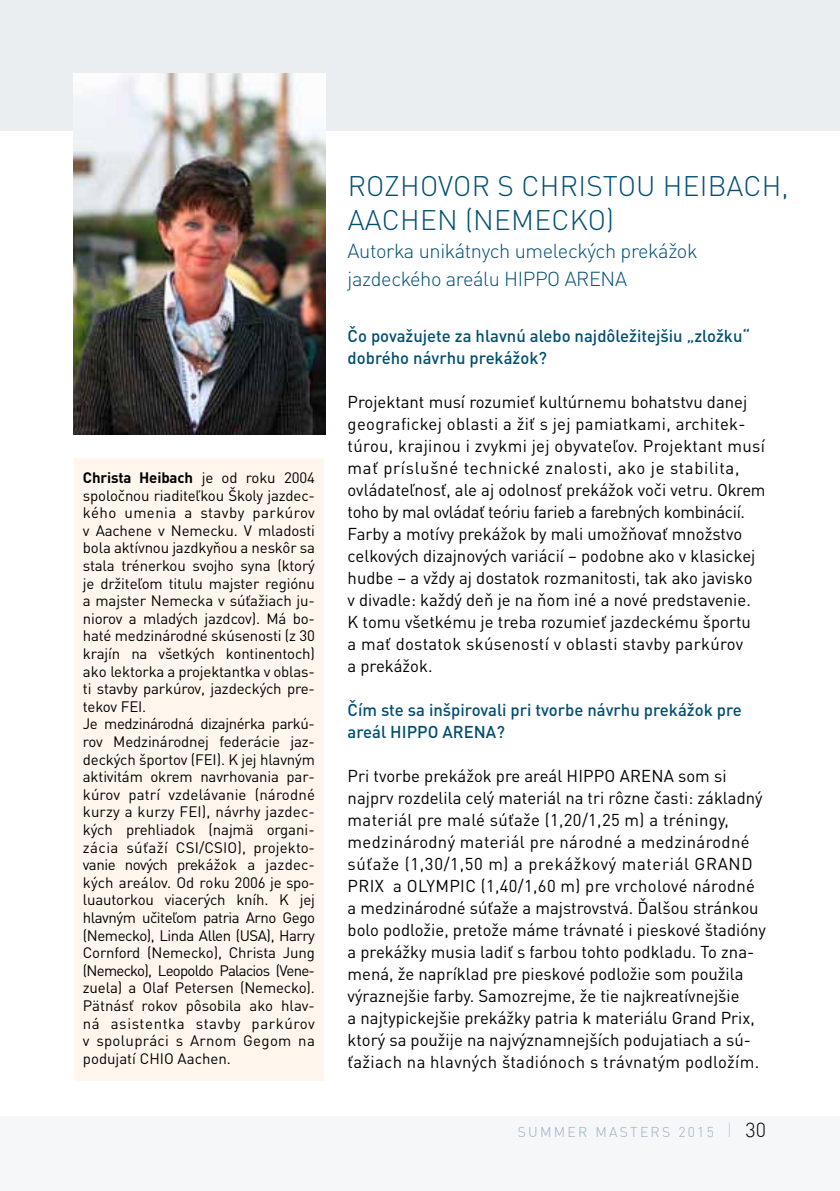
<style>
.page{position:relative;width:840px;height:1191px;background:#fff}
.page>*{position:absolute;margin:0;border:0;box-sizing:border-box;transform-origin:0 0}
.t1{font:300 28px "DIN Pro";letter-spacing:.01em;color:#004f73}
.t2{font:300 20px/28px "DIN Pro";letter-spacing:-.02em;color:#004f73}
.t3{font:17px/22px "DIN Pro";color:#000}
.t4{font:500 17px/22px "DIN Pro";color:#004f73}
.t5{font:15px/17.6px "DIN Pro";letter-spacing:-.01em;color:#000}
.t6{font:300 14px "DIN";letter-spacing:.16em;color:#97afc4}
.s1{font-weight:700}
.s2{font-size:20px;color:#b0c2d3}
.s3{font-size:20px;color:#000}
</style>
<div class="page">
<div style="left:0;top:1115px;width:839px;height:76px;background:#f6f7f9"></div>
<div style="left:0;top:0;width:839px;height:130px;background:#eaeef0"></div>
<img style="left:74px;top:74px;width:251px;height:361px">
<div style="left:74px;top:458px;width:249px;height:622px;background:#fff7ed"></div>
<p class="t5" style="left:83px;top:468px;width:233px"><span class="s1">Christa Heibach</span> je od roku 2004 spoločnou riaditeľkou Školy jazdec&shy;kého umenia a stavby parkúrov v Aachene v Nemecku. V mladosti bola aktívnou jazdkyňou a neskôr sa stala trénerkou svojho syna (ktorý je držiteľom titulu majster regiónu a majster Nemecka v súťažiach ju&shy;niorov a mladých jazdcov). Má bo&shy;haté medzinárodné skúsenosti (z 30 krajín na všetkých kontinentoch) ako lektorka a projektantka v oblas&shy;ti stavby parkúrov, jazdeckých pre&shy;tekov FEI.<br>Je medzinárodná dizajnérka parkú&shy;rov Medzinárodnej federácie jaz&shy;deckých športov (FEI). K jej hlavným aktivitám okrem navrhovania par&shy;kúrov patrí vzdelávanie (národné kurzy a kurzy FEI), návrhy jazdec&shy;kých prehliadok (najmä organi&shy;zácia súťaží CSI/CSIO), projekto&shy;vanie nových prekážok a jazdec&shy;kých areálov. Od roku 2006 je spo&shy;luautorkou viacerých kníh. K jej hlavným učiteľom patria Arno Gego (Nemecko), Linda Allen (USA), Harry<br>Cornford (Nemecko), Christa Jung (Nemecko), Leopoldo Palacios (Vene&shy;zuela) a Olaf Petersen (Nemecko).<br>Pätnásť rokov pôsobila ako hlav&shy;ná asistentka stavby parkúrov v spolupráci s Arnom Gegom na podujatí CHIO Aachen.</p>
<h1 class="t1" style="left:347px;top:164px;width:273px">ROZH OVOR s Christou</h1>
<h1 class="t1" style="left:662px;top:164px;width:127px">H EIBACH,</h1>
<h1 class="t1" style="left:347px;top:198px;width:165px">Aachen (Nemecko</h1>
<h1 class="t1" style="left:606px;top:198px;width:9px">)</h1>
<p class="t2" style="left:347px;top:235px;width:351px">Autorka unikátnych umeleckých prekážok jazdeckého areálu H IPPO ARENA</p>
<p class="t4" style="left:347px;top:324px;width:404px">Čo považujete za hlavnú alebo najdôležitejšiu „zložku“ dobrého návrhu prekážok?</p>
<p class="t3" style="left:347px;top:390px;width:419px">Projektant musí rozumieť kultúrnemu bohatstvu danej geografickej oblasti a žiť s jej pamiatkami, architek&shy;túrou, krajinou i zvykmi jej obyvateľov. Projektant musí mať príslušné technické znalosti, ako je stabilita, ovládateľnosť, ale aj odolnosť prekážok voči vetru. Okrem toho by mal ovládať teóriu farieb a farebných kombinácií.<br>Farby a motívy prekážok by mali umožňovať množstvo celkových dizajnových variácií – podobne ako v klasickej hudbe – a vždy aj dostatok rozmanitosti, tak ako javisko<br>v divadle: každý deň je na ňom iné a nové predstavenie.<br>K tomu všetkému je treba rozumieť jazdeckému športu<br>a mať dostatok skúseností v oblasti stavby parkúrov<br>a prekážok.</p>
<p class="t4" style="left:347px;top:698px;width:395px">Čím ste sa inšpirovali pri tvorbe návrhu prekážok pre areál HIPPO ARENA?</p>
<p class="t3" style="left:347px;top:764px;width:240px">Pri tvorbe prekážok pre areál Hippo</p>
<p class="t3" style="left:619px;top:764px;width:22px">Arena</p>
<p class="t3" style="left:347px;top:764px;width:419px;text-indent:330px">som si najprv rozdelila celý materiál na tri rôzne časti: základný materiál pre malé súťaže (1,20/1,25 m) a tréningy, medzinárodný materiál pre národné a medzinárodné súťaže (1,30/1,50 m) a prekážkový materiál GRAND PRIX a OLYMPIC (1,40/1,60 m) pre vrcholové národné a medzinárodné súťaže a majstrovstvá. Ďalšou stránkou bolo podložie, pretože máme trávnaté i pieskové štadióny a prekážky musia ladiť s farbou tohto podkladu. To zna&shy;mená, že napríklad pre pieskové podložie som použila výraznejšie farby. Samozrejme, že tie najkreatívnejšie<br>a najtypickejšie prekážky patria k materiálu Grand Prix, ktorý sa použije na najvýznamnejších podujatiach a sú&shy;ťažiach na hlavných štadiónoch s trávnatým podložím.</p>
<p class="t6" style="left:517px;top:1123px;width:250px">SUMMER MASTERS 2015 <span class="s2">I</span> <span class="s3">30</span></p>
</div>
